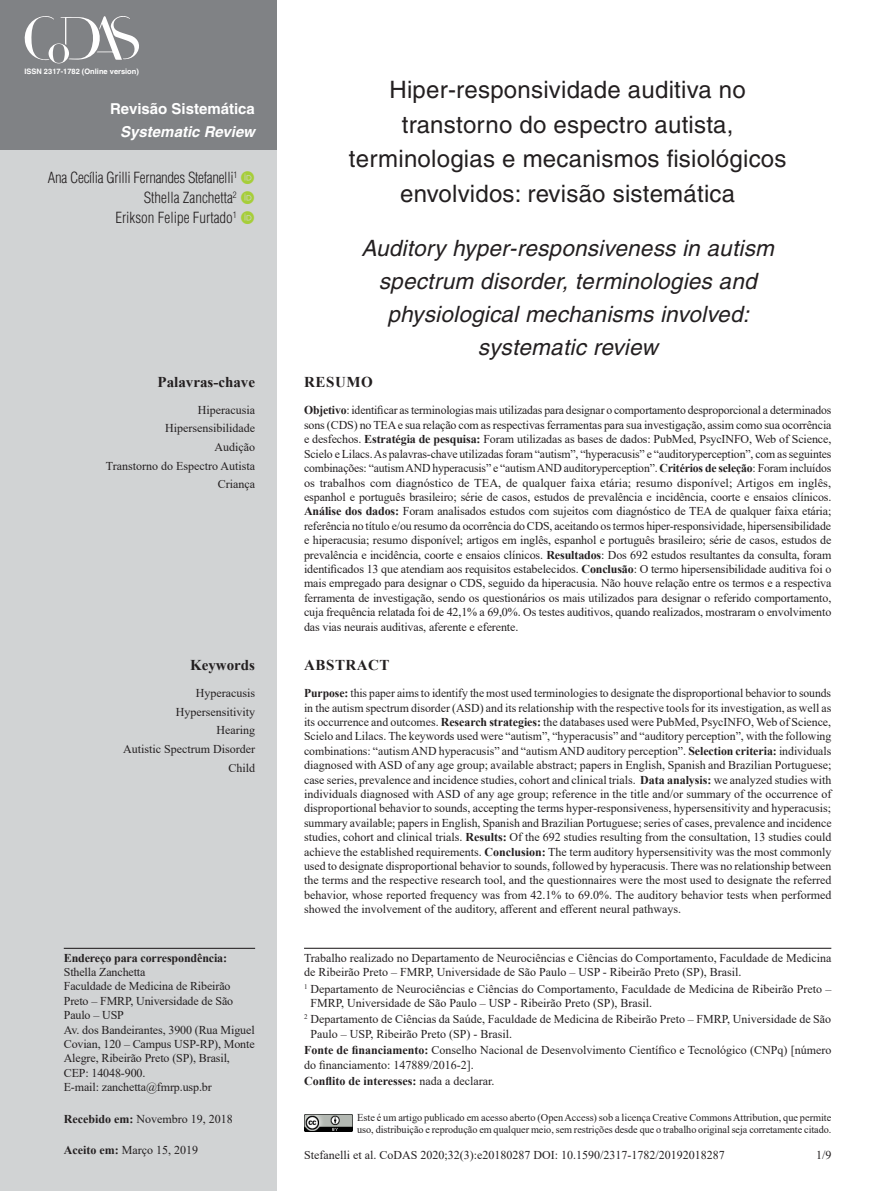
<style>
.page{position:relative;width:893px;height:1191px;background:#fff}
.page>*{position:absolute;margin:0;border:0;box-sizing:border-box;transform-origin:0 0}
.ArticleTitle{font:24px/34.5px "Helvetica";letter-spacing:.01em;color:#231f20;text-align:center}
.ArticleTitle-Trans1{font:italic 22.5px/33px "Helvetica";letter-spacing:.01em;color:#231f20;text-align:center}
.Authors{font:300 condensed 15px "Helvetica";color:#231f20}
.Authors-2{font:300 condensed 15px "Helvetica";letter-spacing:-.02em;color:#231f20}
.t1{font:700 15px "Helvetica";color:#fff}
.t2{font:italic 700 15px "Helvetica";color:#fff}
.KeywordsTitle{font:700 15px "Times New Roman";color:#231f20}
.KeywordsTitle-Trans1{font:700 15px "Times New Roman";color:#231f20}
.AbstractTitle-Trans1{font:700 15px "Times New Roman";letter-spacing:.035em;color:#231f20}
.AbstractTitle{font:700 15px "Times New Roman";letter-spacing:.035em;color:#231f20}
.Abstract-Trans1{font:12px/14.4px "Times New Roman";color:#231f20;text-align:justify}
.Abstract{font:12px/14.4px "Times New Roman";letter-spacing:-.01em;color:#231f20;text-align:justify}
.Affiliations{font:12px/14.4px "Times New Roman";color:#231f20}
.Correspondence{font:12px/14.4px "Times New Roman";letter-spacing:-.01em;color:#231f20}
.fnArticleOther{font:12px/14.4px "Times New Roman";color:#231f20}
.fnFinancial-disclosu{font:12px/14.4px "Times New Roman";color:#231f20}
.Keywords{font:12px "Times New Roman";color:#231f20}
.Keywords-Trans1{font:12px "Times New Roman";color:#231f20}
.History{font:12px "Times New Roman";color:#231f20}
.fnConflict{font:700 12px "Times New Roman";color:#231f20}
.pubNameFooter{font:10.5px/12.6px "Times New Roman";letter-spacing:-.005em;color:#231f20}
.t3{font:700 7.5px "Helvetica";color:#fff}
.s1{font-weight:700}
.s2{font-weight:400}
</style>
<div class="page">
<div style="left:0;top:149px;width:276px;height:1042px;background:#d1d3d4"></div>
<div style="left:0;top:0;width:276px;height:149px;background:#808285"></div>
<img style="left:304px;top:1114px;width:48px;height:17px">
<svg style="left:24px;top:16px;width:115px;height:48px"></svg>
<hr style="left:64px;top:947px;width:191px;height:2px;background:#231f20">
<hr style="left:304px;top:947px;width:527px;height:1px;background:#231f20">
<p class="t3" style="left:24px;top:66px;width:116px">ISSN 2317-1782 (Online version)</p>
<p class="t1" style="left:110px;top:100px;width:146px">Revisão Sistemática</p>
<p class="t2" style="left:120px;top:122px;width:136px">Systematic Review</p>
<p class="Authors-2" style="left:48px;top:168px;width:191px">Ana Cecília Grilli Fernandes Stefanelli<sup>1</sup></p>
<p class="Authors" style="left:144px;top:188px;width:95px">Sthella Zanchetta<sup>2</sup></p>
<p class="Authors" style="left:115px;top:208px;width:123px">Erikson Felipe Furtado<sup>1</sup></p>
<p class="KeywordsTitle" style="left:158px;top:371px;width:99px">Palavras-chave</p>
<p class="Keywords" style="left:198px;top:401px;width:59px">Hiperacusia</p>
<p class="Keywords" style="left:165px;top:420px;width:91px">Hipersensibilidade</p>
<p class="Keywords" style="left:214px;top:439px;width:42px">Audição</p>
<p class="Keywords" style="left:106px;top:457px;width:151px">Transtorno do Espectro Autista</p>
<p class="Keywords" style="left:218px;top:476px;width:39px">Criança</p>
<p class="KeywordsTitle-Trans1" style="left:190px;top:654px;width:66px">Keywords</p>
<p class="Keywords-Trans1" style="left:196px;top:684px;width:61px">Hyperacusis</p>
<p class="Keywords-Trans1" style="left:176px;top:703px;width:81px">Hypersensitivity</p>
<p class="Keywords-Trans1" style="left:216px;top:722px;width:40px">Hearing</p>
<p class="Keywords-Trans1" style="left:123px;top:740px;width:133px">Autistic Spectrum Disorder</p>
<p class="Keywords-Trans1" style="left:228px;top:759px;width:28px">Child</p>
<p class="Correspondence" style="left:64px;top:950px;width:192px"><span class="s1">Endereço para correspondência:<br></span>Sthella Zanchetta<br>Faculdade de Medicina de Ribeirão<br>Preto – FMRP, Universidade de São<br>Paulo – USP<br>Av. dos Bandeirantes, 3900 (Rua Miguel<br>Covian, 120 – Campus USP-RP), Monte<br>Alegre, Ribeirão Preto (SP), Brasil,<br>CEP: 14048-900.<br>E-mail: zanchetta@fmrp.usp.br</p>
<p class="History" style="left:64px;top:1110px;width:170px"><span class="s1">Recebido em:</span> Novembro 19, 2018</p>
<p class="History" style="left:64px;top:1141px;width:136px"><span class="s1">Aceito em:</span> Março 15, 2019</p>
<p class="ArticleTitle" style="left:349px;top:72px;width:439px">Hiper-responsividade auditiva no transtorno do espectro autista, terminologias e mecanismos fisiológicos envolvidos: revisão sistemática</p>
<p class="ArticleTitle-Trans1" style="left:361px;top:231px;width:414px">Auditory hyper-responsiveness in autism spectrum disorder, terminologies and physiological mechanisms involved: systematic review</p>
<p class="AbstractTitle" style="left:304px;top:371px;width:70px">RESUMO</p>
<p class="Abstract" style="left:304px;top:403px;width:529px"><span class="s1">Objetivo</span>: identificar as terminologias mais utilizadas para designar o comportamento desproporcional a determinados sons (CDS) no TEA e sua relação com as respectivas ferramentas para sua investigação, assim como sua ocorrência e desfechos. <span class="s1">Estratégia de pesquisa:</span> Foram utilizadas as bases de dados: PubMed, PsycINFO, Web of Science, Scielo e Lilacs. As palavras-chave utilizadas foram “autism”, “hyperacusis” e “auditoryperception”, com as seguintes combinações: “autism AND hyperacusis” e “autism AND auditoryperception”. <span class="s1">Critérios de seleção</span>: Foram incluídos os trabalhos com diagnóstico de TEA, de qualquer faixa etária; resumo disponível; Artigos em inglês, espanhol e português brasileiro; série de casos, estudos de prevalência e incidência, coorte e ensaios clínicos.<br><span class="s1">Análise dos dados:</span> Foram analisados estudos com sujeitos com diagnóstico de TEA de qualquer faixa etária; referência no título e/ou resumo da ocorrência do CDS, aceitando os termos hiper-responsividade, hipersensibilidade e hiperacusia; resumo disponível; artigos em inglês, espanhol e português brasileiro; série de casos, estudos de prevalência e incidência, coorte e ensaios clínicos. <span class="s1">Resultados</span>: Dos 692 estudos resultantes da consulta, foram identificados 13 que atendiam aos requisitos estabelecidos. <span class="s1">Conclusão</span>: O termo hipersensibilidade auditiva foi o mais empregado para designar o CDS, seguido da hiperacusia. Não houve relação entre os termos e a respectiva ferramenta de investigação, sendo os questionários os mais utilizados para designar o referido comportamento, cuja frequência relatada foi de 42,1% a 69,0%. Os testes auditivos, quando realizados, mostraram o envolvimento das vias neurais auditivas, aferente e eferente.</p>
<p class="AbstractTitle-Trans1" style="left:304px;top:654px;width:87px">ABSTRACT</p>
<p class="Abstract-Trans1" style="left:304px;top:685px;width:529px"><span class="s1">Purpose:</span> this paper aims to identify the most used terminologies to designate the disproportional behavior to sounds in the autism spectrum disorder (ASD) and its relationship with the respective tools for its investigation, as well as its occurrence and outcomes. <span class="s1">Research strategies:</span> the databases used were PubMed, PsycINFO, Web of Science, Scielo and Lilacs. The keywords used were “autism”, “hyperacusis” and “auditory perception”, with the following combinations: “autism AND hyperacusis” and “autism AND auditory perception”. <span class="s1">Selection criteria:</span> individuals diagnosed with ASD of any age group; available abstract; papers in English, Spanish and Brazilian Portuguese; case series, prevalence and incidence studies, cohort and clinical trials. <span class="s1">Data analysis:</span> we analyzed studies with individuals diagnosed with ASD of any age group; reference in the title and/or summary of the occurrence of disproportional behavior to sounds, accepting the terms hyper-responsiveness, hypersensitivity and hyperacusis; summary available; papers in English, Spanish and Brazilian Portuguese; series of cases, prevalence and incidence studies, cohort and clinical trials. <span class="s1">Results:</span> Of the 692 studies resulting from the consultation, 13 studies could achieve the established requirements. <span class="s1">Conclusion:</span> The term auditory hypersensitivity was the most commonly used to designate disproportional behavior to sounds, followed by hyperacusis. There was no relationship between the terms and the respective research tool, and the questionnaires were the most used to designate the referred behavior, whose reported frequency was from 42.1% to 69.0%. The auditory behavior tests when performed showed the involvement of the auditory, afferent and efferent neural pathways.</p>
<p class="fnArticleOther" style="left:304px;top:950px;width:529px">Trabalho realizado no Departamento de Neurociências e Ciências do Comportamento, Faculdade de Medicina de Ribeirão Preto – FMRP, Universidade de São Paulo – USP - Ribeirão Preto (SP), Brasil.</p>
<p class="Affiliations" style="left:310px;top:981px;width:522px;text-indent:-6px"><sup>1</sup> Departamento de Neurociências e Ciências do Comportamento, Faculdade de Medicina de Ribeirão Preto –<br>FMRP, Universidade de São Paulo – USP - Ribeirão Preto (SP), Brasil.</p>
<p class="Affiliations" style="left:310px;top:1011px;width:522px;text-indent:-6px"><sup>2</sup> Departamento de Ciências da Saúde, Faculdade de Medicina de Ribeirão Preto – FMRP, Universidade de São<br>Paulo – USP, Ribeirão Preto (SP) - Brasil.</p>
<p class="fnFinancial-disclosu" style="left:304px;top:1042px;width:529px"><span class="s1">Fonte de financiamento:</span> Conselho Nacional de Desenvolvimento Científico e Tecnológico (CNPq) [número do financiamento: 147889/2016-2].</p>
<p class="fnConflict" style="left:304px;top:1072px;width:192px">Conflito de interesses: <span class="s2">nada a declarar.</span></p>
<p class="pubNameFooter" style="left:357px;top:1110px;width:476px">Este é um artigo publicado em acesso aberto (Open Access) sob a licença Creative Commons Attribution, que permite uso, distribuição e reprodução em qualquer meio, sem restrições desde que o trabalho original seja corretamente citado.</p>
<p class="Abstract-Trans1" style="left:304px;top:1147px;width:422px">Stefanelli et al. CoDAS 2020;32(3):e20180287 DOI: 10.1590/2317-1782/20192018287</p>
<p class="Abstract-Trans1" style="left:816px;top:1147px;width:17px">1/9</p>
</div>
